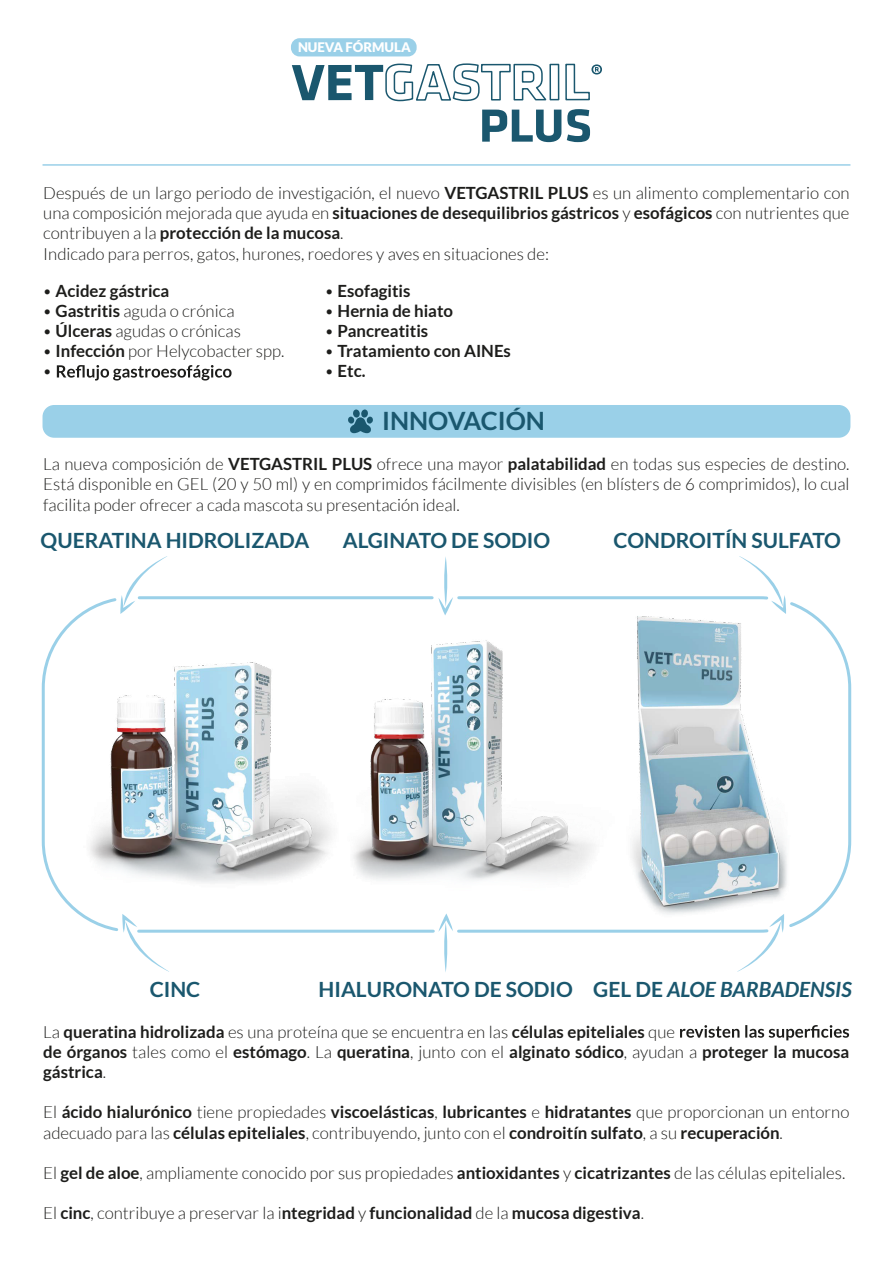
<style>
.page{position:relative;width:893px;height:1263px;background:#fff}
.page>*{position:absolute;margin:0;border:0;box-sizing:border-box;transform-origin:0 0}
.t1{font:700 25.2px "Lato";color:#1a576e}
.t2{font:700 21px "Lato";color:#1a576e}
.t3{font:italic 700 21px "Lato";color:#1a576e}
.t4{font:300 16.8px/20.2px "Lato";color:#1d1d1b}
.t5{font:700 16.8px/20.2px "Lato";color:#1d1d1b}
.t6{font:900 13.2px "Lato";color:#fff}
.s1{font-weight:700}
.s2{font-weight:300}
.s3{font-style:normal}
</style>
<div class="page">
<div style="left:291px;top:38px;width:126px;height:18px;background:#9ad0e8;border-radius:9px"></div>
<svg style="left:292px;top:63px;width:255px;height:39px"></svg>
<div style="left:549px;top:64px;width:10px;height:36px;border:2px solid #1a576e"></div>
<svg style="left:565px;top:63px;width:37px;height:38px"></svg>
<svg style="left:482px;top:110px;width:79px;height:32px"></svg>
<svg style="left:567px;top:109px;width:23px;height:33px"></svg>
<div style="left:43px;top:405px;width:807px;height:33px;background:#9ad0e8;border-radius:12px"></div>
<svg style="left:348px;top:409px;width:25px;height:24px"></svg>
<svg style="left:680px;top:1025px;width:169px;height:15px"></svg>
<hr style="left:43px;top:164px;width:807px;height:2px;background:#9ad0e8">
<svg style="left:57px;top:365px;width:175px;height:15px"></svg>
<img style="left:169px;top:662px;width:129px;height:222px">
<img style="left:298px;top:596px;width:140px;height:284px">
<hr style="left:139px;top:930px;width:294px;height:3px;background:#9ad0e8">
<hr style="left:139px;top:596px;width:293px;height:3px;background:#9ad0e8">
<svg style="left:41px;top:556px;width:128px;height:416px"></svg>
<svg style="left:438px;top:556px;width:414px;height:416px"></svg>
<p class="t6" style="left:298px;top:39px;width:114px">NUEVA FÓRMULA</p>
<p class="t4" style="left:43px;top:183px;width:808px">Después de un largo periodo de investigación, el nuevo <span class="s1">VETGASTRIL PLUS</span> es un alimento complementario con una composición mejorada que ayuda en <span class="s1">situaciones de desequilibrios gástricos</span> y <span class="s1">esofágicos</span> con nutrientes que contribuyen a la <span class="s1">protección de la mucosa</span>.<br>Indicado para perros, gatos, hurones, roedores y aves en situaciones de:</p>
<p class="t5" style="left:43px;top:280px;width:128px"><span class="s2">•</span> Acidez gástrica</p>
<p class="t4" style="left:43px;top:301px;width:194px">• <span class="s1">Gastritis</span> aguda o crónica</p>
<p class="t4" style="left:43px;top:321px;width:200px">• <span class="s1">Úlceras</span> agudas o crónicas</p>
<p class="t4" style="left:43px;top:341px;width:243px">• <span class="s1">Infección</span> por Helycobacter spp. •</p>
<p class="t5" style="left:325px;top:280px;width:87px"><span class="s2">•</span> Esofagitis</p>
<p class="t5" style="left:325px;top:300px;width:130px"><span class="s2">•</span> Hernia de hiato</p>
<p class="t5" style="left:325px;top:321px;width:105px"><span class="s2">•</span> Pancreatitis</p>
<p class="t5" style="left:325px;top:341px;width:188px"><span class="s2">•</span> Tratamiento con AINEs</p>
<p class="t5" style="left:325px;top:361px;width:42px"><span class="s2">•</span> Etc.</p>
<h1 class="t1" style="left:382px;top:407px;width:164px">INNOVACIÓN</h1>
<p class="t4" style="left:43px;top:454px;width:808px;text-align:justify">La nueva composición de <span class="s1">VETGASTRIL PLUS</span> ofrece una mayor <span class="s1">palatabilidad</span> en todas sus especies de destino.<br>Está disponible en GEL (20 y 50 ml) y en comprimidos fácilmente divisibles (en blísters de 6 comprimidos), lo cual facilita poder ofrecer a cada mascota su presentación ideal.</p>
<p class="t2" style="left:41px;top:528px;width:270px">QUERATINA HIDROLIZADA</p>
<p class="t2" style="left:343px;top:528px;width:209px">ALGINATO DE SODIO</p>
<p class="t2" style="left:613px;top:528px;width:229px">CONDROITÍN SULFATO</p>
<p class="t2" style="left:150px;top:977px;width:52px">CINC</p>
<p class="t3" style="left:593px;top:977px;width:260px"><span class="s3">GEL DE</span> ALOE BARBADENSIS</p>
<p class="t2" style="left:319px;top:977px;width:256px">HIALURONATO DE SODIO</p>
<p class="t5" style="left:43px;top:1021px;width:807px"><span class="s2">La</span> queratina hidrolizada <span class="s2">es una proteína que se encuentra en las</span> células epiteliales <span class="s2">que<br></span>de órganos <span class="s2">tales como el</span> estómago<span class="s2">. La</span> queratina<span class="s2">, junto con el</span> alginato sódico<span class="s2">, ayudan a</span> proteger la mucosa gástrica<span class="s2">.</span></p>
<p class="t5" style="left:43px;top:1102px;width:808px"><span class="s2">El</span> ácido hialurónico <span class="s2">tiene propiedades</span> viscoelásticas<span class="s2">,</span> lubricantes <span class="s2">e</span> hidratantes <span class="s2">que proporcionan un entorno adecuado para las</span> células epiteliales<span class="s2">, contribuyendo, junto con el</span> condroitín sulfato<span class="s2">, a su</span> recuperación<span class="s2">.</span></p>
<p class="t4" style="left:43px;top:1163px;width:804px">El <span class="s1">gel de aloe</span>, ampliamente conocido por sus propiedades <span class="s1">antioxidantes</span> y <span class="s1">cicatrizantes</span> de las células epiteliales.</p>
<p class="t5" style="left:43px;top:1203px;width:602px"><span class="s2">El</span> cinc<span class="s2">, contribuye a preservar la i</span>ntegridad <span class="s2">y</span> funcionalidad <span class="s2">de la</span> mucosa digestiva<span class="s2">.</span></p>
</div>
